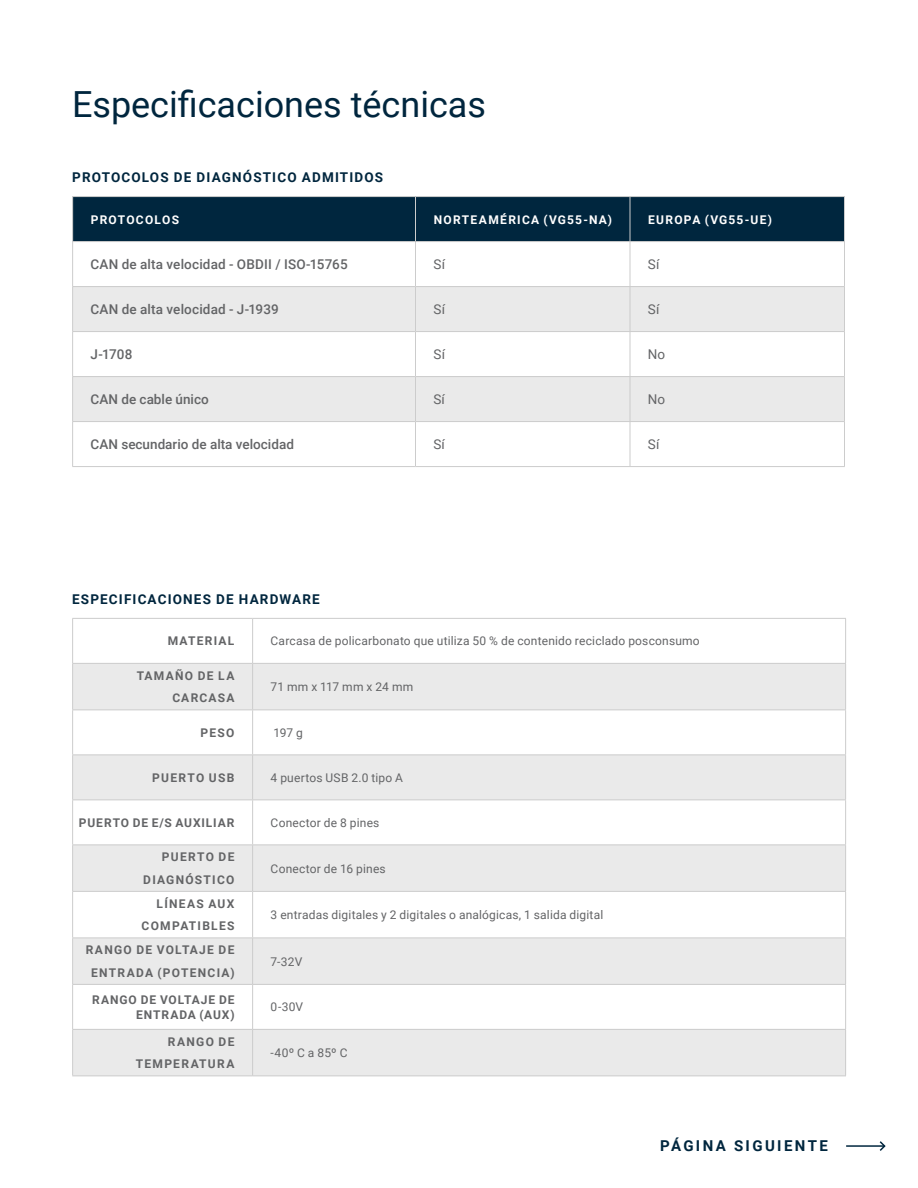
<style>
.page{position:relative;width:918px;height:1188px;background:#fff}
.page>*{position:absolute;margin:0;border:0;box-sizing:border-box;transform-origin:0 0}
.t1{font:36px "Roboto";color:#00263e}
.t2{font:700 15px "Roboto";letter-spacing:.16em;color:#00263e}
.t3{font:500 13.5px "Roboto";color:#636466}
.t4{font:700 13.5px "Roboto";letter-spacing:.085em;color:#00263e}
.t5{font:13.5px "Roboto";color:#636466}
.t6{font:12px "Roboto";letter-spacing:.015em;color:#636466}
.t7{font:700 12px/22.5px "Roboto";letter-spacing:.105em;color:#636466;text-align:right}
.t8{font:700 12px/15px "Roboto";letter-spacing:.075em;color:#636466;text-align:right}
.t9{font:700 12px "Roboto";letter-spacing:.105em;color:#fff}
</style>
<div class="page">
<div style="left:73px;top:197px;width:771px;height:44px;background:#00263e"></div>
<svg style="left:73px;top:287px;width:771px;height:134px;fill:#eaeaea"></svg>
<hr style="left:72px;top:196px;width:344px;height:1px;background:#ccc">
<hr style="left:72px;top:197px;width:1px;height:44px;background:#ccc">
<hr style="left:416px;top:196px;width:214px;height:1px;background:#ccc">
<hr style="left:415px;top:197px;width:1px;height:44px;background:#ccc">
<hr style="left:630px;top:196px;width:215px;height:1px;background:#ccc">
<hr style="left:630px;top:197px;width:1px;height:44px;background:#ccc">
<hr style="left:844px;top:197px;width:1px;height:44px;background:#ccc">
<hr style="left:72px;top:241px;width:344px;height:1px;background:#ccc">
<hr style="left:72px;top:242px;width:1px;height:44px;background:#ccc">
<hr style="left:416px;top:241px;width:214px;height:1px;background:#ccc">
<hr style="left:415px;top:242px;width:1px;height:44px;background:#ccc">
<hr style="left:630px;top:241px;width:215px;height:1px;background:#ccc">
<hr style="left:630px;top:242px;width:1px;height:44px;background:#ccc">
<hr style="left:844px;top:242px;width:1px;height:44px;background:#ccc">
<hr style="left:72px;top:286px;width:344px;height:1px;background:#ccc">
<hr style="left:72px;top:287px;width:1px;height:44px;background:#ccc">
<hr style="left:416px;top:286px;width:214px;height:1px;background:#ccc">
<hr style="left:415px;top:287px;width:1px;height:44px;background:#ccc">
<hr style="left:630px;top:286px;width:215px;height:1px;background:#ccc">
<hr style="left:630px;top:287px;width:1px;height:44px;background:#ccc">
<hr style="left:844px;top:287px;width:1px;height:44px;background:#ccc">
<hr style="left:72px;top:331px;width:344px;height:1px;background:#ccc">
<hr style="left:72px;top:332px;width:1px;height:44px;background:#ccc">
<hr style="left:416px;top:331px;width:214px;height:1px;background:#ccc">
<hr style="left:415px;top:332px;width:1px;height:44px;background:#ccc">
<hr style="left:630px;top:331px;width:215px;height:1px;background:#ccc">
<hr style="left:630px;top:332px;width:1px;height:44px;background:#ccc">
<hr style="left:844px;top:332px;width:1px;height:44px;background:#ccc">
<hr style="left:72px;top:376px;width:344px;height:1px;background:#ccc">
<hr style="left:72px;top:377px;width:1px;height:44px;background:#ccc">
<hr style="left:416px;top:376px;width:214px;height:1px;background:#ccc">
<hr style="left:415px;top:377px;width:1px;height:44px;background:#ccc">
<hr style="left:630px;top:376px;width:215px;height:1px;background:#ccc">
<hr style="left:630px;top:377px;width:1px;height:44px;background:#ccc">
<hr style="left:844px;top:377px;width:1px;height:44px;background:#ccc">
<hr style="left:72px;top:421px;width:344px;height:1px;background:#ccc">
<hr style="left:72px;top:422px;width:1px;height:44px;background:#ccc">
<hr style="left:416px;top:421px;width:214px;height:1px;background:#ccc">
<hr style="left:415px;top:422px;width:1px;height:44px;background:#ccc">
<hr style="left:630px;top:421px;width:215px;height:1px;background:#ccc">
<hr style="left:630px;top:422px;width:1px;height:44px;background:#ccc">
<hr style="left:844px;top:422px;width:1px;height:44px;background:#ccc">
<hr style="left:72px;top:466px;width:344px;height:1px;background:#ccc">
<hr style="left:416px;top:466px;width:214px;height:1px;background:#ccc">
<hr style="left:630px;top:466px;width:215px;height:1px;background:#ccc">
<svg style="left:73px;top:664px;width:772px;height:136px;fill:#eaeaea"></svg>
<div style="left:73px;top:845px;width:772px;height:46px;background:#eaeaea"></div>
<div style="left:73px;top:938px;width:180px;height:46px;background:#eaeaea"></div>
<div style="left:253px;top:938px;width:593px;height:46px;background:#eaeaea"></div>
<div style="left:73px;top:1029px;width:180px;height:47px;background:#eaeaea"></div>
<div style="left:253px;top:1029px;width:593px;height:47px;background:#eaeaea"></div>
<hr style="left:72px;top:618px;width:181px;height:1px;background:#ccc">
<hr style="left:72px;top:619px;width:1px;height:44px;background:#ccc">
<hr style="left:253px;top:618px;width:593px;height:1px;background:#ccc">
<hr style="left:252px;top:619px;width:1px;height:44px;background:#ccc">
<hr style="left:845px;top:619px;width:1px;height:44px;background:#ccc">
<hr style="left:72px;top:663px;width:181px;height:1px;background:#ccc">
<hr style="left:72px;top:664px;width:1px;height:46px;background:#ccc">
<hr style="left:253px;top:663px;width:593px;height:1px;background:#ccc">
<hr style="left:252px;top:664px;width:1px;height:46px;background:#ccc">
<hr style="left:845px;top:664px;width:1px;height:46px;background:#ccc">
<hr style="left:72px;top:710px;width:181px;height:1px;background:#ccc">
<hr style="left:72px;top:710px;width:1px;height:44px;background:#ccc">
<hr style="left:253px;top:710px;width:593px;height:1px;background:#ccc">
<hr style="left:252px;top:710px;width:1px;height:44px;background:#ccc">
<hr style="left:845px;top:710px;width:1px;height:44px;background:#ccc">
<hr style="left:72px;top:754px;width:181px;height:1px;background:#ccc">
<hr style="left:72px;top:755px;width:1px;height:45px;background:#ccc">
<hr style="left:253px;top:754px;width:593px;height:1px;background:#ccc">
<hr style="left:252px;top:755px;width:1px;height:45px;background:#ccc">
<hr style="left:845px;top:755px;width:1px;height:45px;background:#ccc">
<hr style="left:72px;top:800px;width:181px;height:1px;background:#ccc">
<hr style="left:72px;top:800px;width:1px;height:44px;background:#ccc">
<hr style="left:253px;top:800px;width:593px;height:1px;background:#ccc">
<hr style="left:252px;top:800px;width:1px;height:44px;background:#ccc">
<hr style="left:845px;top:800px;width:1px;height:44px;background:#ccc">
<hr style="left:72px;top:844px;width:181px;height:1px;background:#ccc">
<hr style="left:72px;top:845px;width:1px;height:46px;background:#ccc">
<hr style="left:253px;top:844px;width:593px;height:1px;background:#ccc">
<hr style="left:252px;top:845px;width:1px;height:46px;background:#ccc">
<hr style="left:845px;top:845px;width:1px;height:46px;background:#ccc">
<hr style="left:72px;top:891px;width:181px;height:1px;background:#ccc">
<hr style="left:72px;top:892px;width:1px;height:46px;background:#ccc">
<hr style="left:253px;top:891px;width:593px;height:1px;background:#ccc">
<hr style="left:252px;top:892px;width:1px;height:46px;background:#ccc">
<hr style="left:845px;top:892px;width:1px;height:46px;background:#ccc">
<hr style="left:72px;top:938px;width:181px;height:1px;background:#ccc">
<hr style="left:72px;top:938px;width:1px;height:46px;background:#ccc">
<hr style="left:253px;top:938px;width:593px;height:1px;background:#ccc">
<hr style="left:252px;top:938px;width:1px;height:46px;background:#ccc">
<hr style="left:845px;top:938px;width:1px;height:46px;background:#ccc">
<hr style="left:72px;top:984px;width:181px;height:1px;background:#ccc">
<hr style="left:72px;top:985px;width:1px;height:44px;background:#ccc">
<hr style="left:253px;top:984px;width:593px;height:1px;background:#ccc">
<hr style="left:252px;top:985px;width:1px;height:44px;background:#ccc">
<hr style="left:845px;top:985px;width:1px;height:44px;background:#ccc">
<hr style="left:72px;top:1029px;width:181px;height:1px;background:#ccc">
<hr style="left:72px;top:1030px;width:1px;height:46px;background:#ccc">
<hr style="left:253px;top:1029px;width:593px;height:1px;background:#ccc">
<hr style="left:252px;top:1030px;width:1px;height:46px;background:#ccc">
<hr style="left:845px;top:1030px;width:1px;height:46px;background:#ccc">
<hr style="left:72px;top:1076px;width:181px;height:1px;background:#ccc">
<hr style="left:253px;top:1076px;width:593px;height:1px;background:#ccc">
<hr style="left:846px;top:1145px;width:37px;height:2px;background:#00263e">
<svg style="left:878px;top:1141px;width:8px;height:10px"></svg>
<h1 class="t1" style="left:72px;top:79px;width:416px">Especificaciones técnicas</h1>
<p class="t4" style="left:72px;top:168px;width:313px">PROTOCOLOS DE DIAGNÓSTICO ADMITIDOS</p>
<p class="t9" style="left:91px;top:211px;width:90px">PROTOCOLOS</p>
<p class="t9" style="left:434px;top:211px;width:180px">NORTEAMÉRICA (VG55-NA)</p>
<p class="t9" style="left:648px;top:211px;width:125px">EUROPA (VG55-UE)</p>
<p class="t3" style="left:91px;top:255px;width:259px">CAN de alta velocidad - OBDII / ISO-15765</p>
<p class="t5" style="left:433px;top:255px;width:13px">Sí</p>
<p class="t5" style="left:648px;top:255px;width:13px">Sí</p>
<p class="t3" style="left:91px;top:300px;width:190px">CAN de alta velocidad - J-1939</p>
<p class="t5" style="left:433px;top:300px;width:13px">Sí</p>
<p class="t5" style="left:648px;top:300px;width:13px">Sí</p>
<p class="t3" style="left:91px;top:345px;width:43px">J-1708</p>
<p class="t5" style="left:433px;top:345px;width:13px">Sí</p>
<p class="t5" style="left:648px;top:345px;width:19px">No</p>
<p class="t3" style="left:91px;top:390px;width:120px">CAN de cable único</p>
<p class="t5" style="left:433px;top:390px;width:13px">Sí</p>
<p class="t5" style="left:648px;top:390px;width:19px">No</p>
<p class="t3" style="left:91px;top:435px;width:205px">CAN secundario de alta velocidad</p>
<p class="t5" style="left:433px;top:435px;width:13px">Sí</p>
<p class="t5" style="left:648px;top:435px;width:13px">Sí</p>
<p class="t4" style="left:72px;top:590px;width:249px">ESPECIFICACIONES DE HARDWARE</p>
<p class="t7" style="left:168px;top:629px;width:68px">MATERIAL</p>
<p class="t6" style="left:271px;top:633px;width:431px">Carcasa de policarbonato que utiliza 50 % de contenido reciclado posconsumo</p>
<p class="t7" style="left:137px;top:664px;width:99px">TAMAÑO DE LA<br>CARCASA</p>
<p class="t6" style="left:271px;top:678px;width:144px">71 mm x 117 mm x 24 mm</p>
<p class="t7" style="left:201px;top:721px;width:35px">PESO</p>
<p class="t6" style="left:274px;top:724px;width:31px">197 g</p>
<p class="t7" style="left:152px;top:766px;width:84px">PUERTO USB</p>
<p class="t6" style="left:271px;top:769px;width:134px">4 puertos USB 2.0 tipo A</p>
<p class="t8" style="left:79px;top:815px;width:157px">PUERTO DE E/S AUXILIAR</p>
<p class="t6" style="left:271px;top:814px;width:110px">Conector de 8 pines</p>
<p class="t7" style="left:143px;top:845px;width:93px">PUERTO DE<br>DIAGNÓSTICO</p>
<p class="t6" style="left:271px;top:860px;width:117px">Conector de 16 pines</p>
<p class="t7" style="left:142px;top:892px;width:94px">LÍNEAS AUX<br>COMPATIBLES</p>
<p class="t6" style="left:271px;top:906px;width:334px">3 entradas digitales y 2 digitales o analógicas, 1 salida digital</p>
<p class="t7" style="left:86px;top:938px;width:150px;text-align:center">RANGO DE VOLTAJE DE<br>ENTRADA (POTENCIA)</p>
<p class="t6" style="left:271px;top:953px;width:33px">7-32V</p>
<p class="t8" style="left:92px;top:992px;width:144px">RANGO DE VOLTAJE DE<br>ENTRADA (AUX)</p>
<p class="t6" style="left:271px;top:999px;width:34px">0-30V</p>
<p class="t7" style="left:136px;top:1030px;width:100px">RANGO DE<br>TEMPERATURA</p>
<p class="t6" style="left:271px;top:1045px;width:78px">-40º C a 85º C</p>
<p class="t2" style="left:660px;top:1135px;width:169px">PÁGINA SIGUIENTE</p>
</div>
